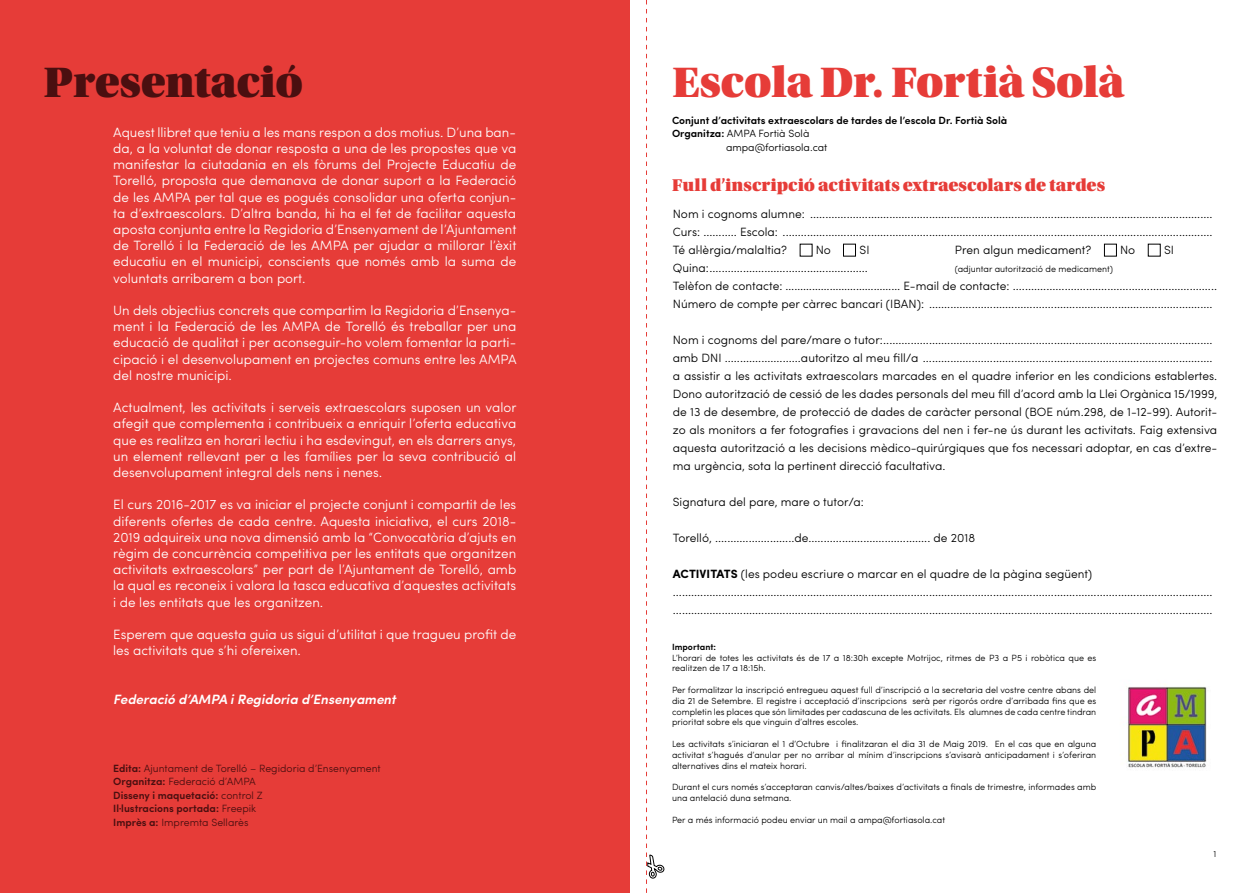
<style>
.page{position:relative;width:1259px;height:893px;background:#fff}
.page>*{position:absolute;margin:0;border:0;box-sizing:border-box;transform-origin:0 0}
.t1{font:45px "Utopia Std Black Headline";letter-spacing:-.01em;color:#e63c38}
.t2{font:45px "Utopia Std Black Headline";color:#4a0f10}
.t3{font:18px "Utopia Std Black Headline";letter-spacing:.01em;color:#e63c38}
.t4{font:300 13.5px/16.2px "Sofia Pro";color:#fff;text-align:justify}
.t5{font:italic 600 13.5px "Sofia Pro";color:#fff}
.t6{font:300 12px/18px "Sofia Pro";color:#000}
.t7{font:300 10.5px/13.5px "Sofia Pro";color:#4a0f10}
.t8{font:600 10.5px "Sofia Pro";color:#000}
.t9{font:300 10.5px "Sofia Pro";color:#000}
.t10{font:300 9px/10.8px "Sofia Pro";color:#000}
.t11{font:600 9px "Sofia Pro";color:#000}
.s1{font-weight:600}
.s2{font-weight:700}
</style>
<div class="page">
<div style="left:0;top:0;width:629px;height:893px;background:#e63c38"></div>
<div style="left:843px;top:244px;width:13px;height:12px;border:1px solid #000"></div>
<svg style="left:646px;top:0;width:18px;height:893px"></svg>
<img style="left:1127px;top:687px;width:80px;height:81px">
<h1 class="t2" style="left:44px;top:58px;width:261px">Presentació</h1>
<p class="t4" style="left:113px;top:123px;width:405px">Aquest llibret que teniu a les mans respon a dos motius. D’una ban&shy;da, a la voluntat de donar resposta a una de les propostes que va manifestar la ciutadania en els fòrums del Projecte Educatiu de Torelló, proposta que demanava de donar suport a la Federació de les AMPA per tal que es pogués consolidar una oferta conjun&shy;ta d’extraescolars. D’altra banda, hi ha el fet de facilitar aquesta aposta conjunta entre la Regidoria d’Ensenyament de l’Ajuntament de Torelló i la Federació de les AMPA per ajudar a millorar l’èxit educatiu en el municipi, conscients que només amb la suma de voluntats arribarem a bon port.</p>
<p class="t4" style="left:113px;top:301px;width:405px">Un dels objectius concrets que compartim la Regidoria d’Ensenya&shy;ment i la Federació de les AMPA de Torelló és treballar per una educació de qualitat i per aconseguir-ho volem fomentar la parti&shy;cipació i el desenvolupament en projectes comuns entre les AMPA del nostre municipi.</p>
<p class="t4" style="left:113px;top:398px;width:405px">Actualment, les activitats i serveis extraescolars suposen un valor afegit que complementa i contribueix a enriquir l’oferta educativa que es realitza en horari lectiu i ha esdevingut, en els darrers anys, un element rellevant per a les famílies per la seva contribució al desenvolupament integral dels nens i nenes.</p>
<p class="t4" style="left:113px;top:496px;width:404px">El curs 2016-2017 es va iniciar el projecte conjunt i compartit de les diferents ofertes de cada centre. Aquesta iniciativa, el curs 2018- 2019 adquireix una nova dimensió amb la “Convocatòria d’ajuts en règim de concurrència competitiva per les entitats que organitzen activitats extraescolars” per part de l’Ajuntament de Torelló, amb la qual es reconeix i valora la tasca educativa d’aquestes activitats i de les entitats que les organitzen.</p>
<p class="t4" style="left:113px;top:625px;width:404px">Esperem que aquesta guia us sigui d’utilitat i que tragueu profit de les activitats que s’hi ofereixen.</p>
<p class="t5" style="left:113px;top:689px;width:284px">Federació d’AMPA i Regidoria d’Ensenyament</p>
<p class="t7" style="left:113px;top:760px;width:269px"><span class="s1">Edita:</span> Ajuntament de Torelló – Regidoria d’Ensenyament <span class="s1">Organitza:</span> Federació d’AMPA<br><span class="s1">Disseny i maquetació:</span> control Z<br><span class="s1">Il·lustracions portada:</span> Freepik<br><span class="s1">Imprès a:</span> Impremta Sellarès</p>
<h1 class="t1" style="left:672px;top:58px;width:454px">Escola Dr. Fortià Solà</h1>
<p class="t8" style="left:672px;top:112px;width:337px">Conjunt d’activitats extraescolars de tardes de l’escola Dr. Fortià Solà</p>
<p class="t9" style="left:672px;top:126px;width:139px"><span class="s1">Organitza:</span> AMPA Fortià Solà</p>
<p class="t9" style="left:726px;top:139px;width:103px">ampa@fortiasola.cat</p>
<h2 class="t3" style="left:672px;top:176px;width:434px">Full d’inscripció activitats extraescolars de tardes</h2>
<p class="t6" style="left:673px;top:204px;width:541px;text-align:justify">Nom i cognoms alumne: ....................................................................................................................................<br>Curs: ........... Escola: .............................................................................................................................................<br>Té al·lèrgia/malaltia?</p>
<p class="t6" style="left:816px;top:240px;width:17px">No</p>
<p class="t6" style="left:859px;top:240px;width:12px">SI</p>
<p class="t6" style="left:955px;top:240px;width:138px">Pren algun medicament?</p>
<p class="t6" style="left:1120px;top:240px;width:17px">No</p>
<p class="t6" style="left:1164px;top:240px;width:12px">SI</p>
<p class="t6" style="left:673px;top:258px;width:197px">Quina:....................................................</p>
<p class="t10" style="left:955px;top:263px;width:159px">(adjuntar autorització de medicament)</p>
<p class="t6" style="left:673px;top:276px;width:546px">Telèfon de contacte: ………………………………… E-mail de contacte: ...................................................................<br>Número de compte per càrrec bancari (IBAN): .............................................................................................</p>
<p class="t6" style="left:673px;top:330px;width:546px">Nom i cognoms del pare/mare o tutor:............................................................................................................ amb DNI .........................autoritzo al meu fill/a ............................................................................................... a assistir a les activitats extraescolars marcades en el quadre inferior en les condicions establertes.<br>Dono autorització de cessió de les dades personals del meu fill d’acord amb la Llei Orgànica 15/1999, de 13 de desembre, de protecció de dades de caràcter personal (BOE núm.298, de 1-12-99). Autorit&shy;zo als monitors a fer fotografies i gravacions del nen i fer-ne ús durant les activitats. Faig extensiva aquesta autorització a les decisions mèdico-quirúrgiques que fos necessari adoptar, en cas d’extre&shy;ma urgència, sota la pertinent direcció facultativa.</p>
<p class="t6" style="left:673px;top:492px;width:193px">Signatura del pare, mare o tutor/a:</p>
<p class="t6" style="left:673px;top:528px;width:304px">Torelló, ..........................de........................................ de 2018</p>
<p class="t6" style="left:673px;top:564px;width:541px"><span class="s2">ACTIVITATS</span> (les podeu escriure o marcar en el quadre de la pàgina següent) ................................................................................................................................................................................. .................................................................................................................................................................................</p>
<p class="t11" style="left:672px;top:640px;width:46px">Important:</p>
<p class="t10" style="left:672px;top:651px;width:426px">L’horari de totes les activitats és de 17 a 18:30h excepte Motrijoc, ritmes de P3 a P5 i robòtica que es realitzen de 17 a 18:15h.</p>
<p class="t10" style="left:672px;top:684px;width:426px;text-align:justify">Per formalitzar la inscripció entregueu aquest full d’inscripció a la secretaria del vostre centre abans del dia 21 de Setembre. El registre i acceptació d’inscripcions serà per rigorós ordre d’arribada fins que es completin les places que són limitades per cadascuna de les activitats. Els alumnes de cada centre tindran prioritat sobre els que vinguin d’altres escoles.</p>
<p class="t10" style="left:672px;top:738px;width:426px;text-align:justify">Les activitats s’iniciaran el 1 d’Octubre i finalitzaran el dia 31 de Maig 2019. En el cas que en alguna activitat s’hagués d’anular per no arribar al mínim d’inscripcions s’avisarà anticipadament i s’oferiran alternatives dins el mateix horari.</p>
<p class="t10" style="left:672px;top:781px;width:426px">Durant el curs només s’acceptaran canvis/altes/baixes d’activitats a finals de trimestre, informades amb una antelació duna setmana.</p>
<p class="t10" style="left:672px;top:813px;width:275px">Per a més informació podeu enviar un mail a ampa@fortiasola.cat</p>
<p class="t10" style="left:1213px;top:848px;width:4px">1</p>
</div>
